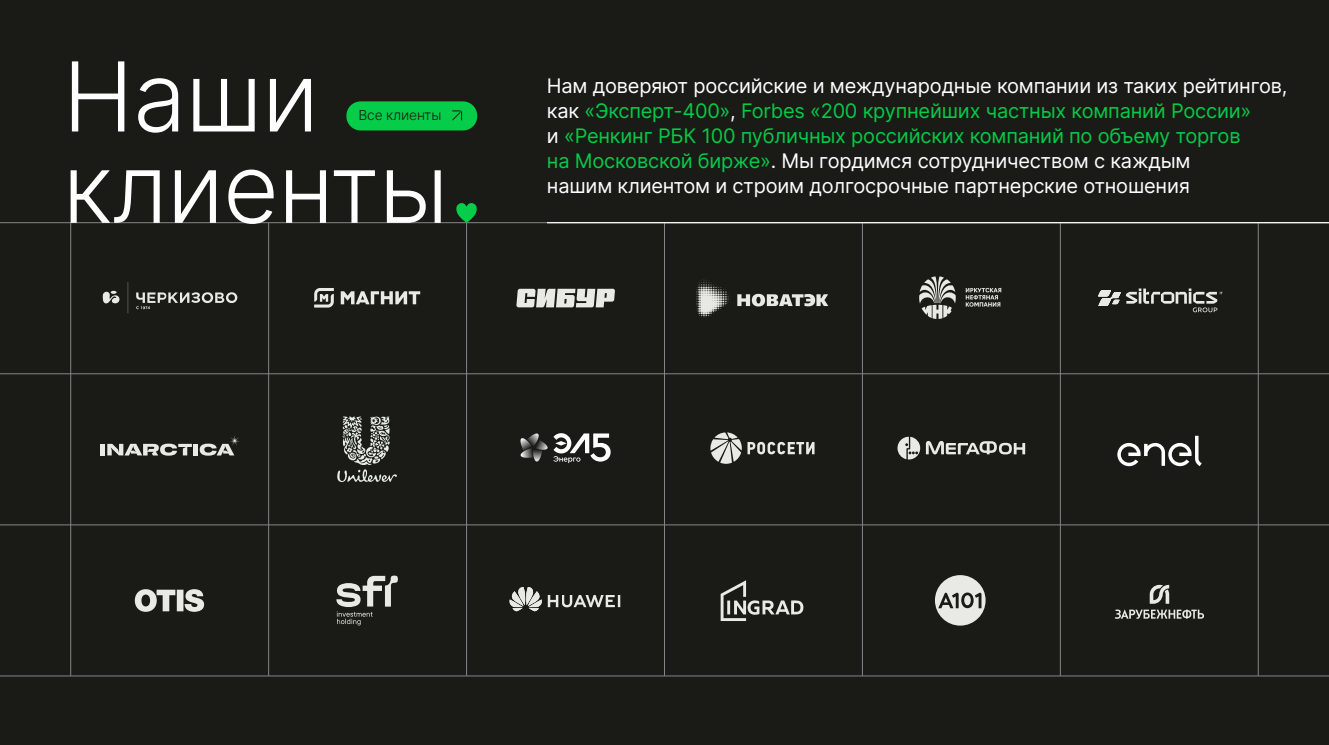
<style>
.page{position:relative;width:1329px;height:745px;background:#fff}
.page>*{position:absolute;margin:0;border:0;box-sizing:border-box;transform-origin:0 0}
.t1{font:300 96.25px/91.2px "Inter";letter-spacing:-.01em;color:#fff}
.t2{font:20px/25px "Inter";letter-spacing:-.01em;color:#fff}
.t3{font:300 13.75px "Inter";letter-spacing:-.01em;color:#1a1b16}
.s1{color:#05cc49}
</style>
<div class="page">
<div style="left:0;top:0;width:1329px;height:744px;background:#1a1b16"></div>
<hr style="left:0;top:222px;width:1329px;height:1px;background:#858585">
<hr style="left:0;top:675px;width:1329px;height:1px;background:#858585">
<hr style="left:0;top:524px;width:1329px;height:1px;background:#858585">
<hr style="left:0;top:373px;width:1329px;height:1px;background:#858585">
<svg style="left:516px;top:288px;width:99px;height:19px;background:#b7b8b3"></svg>
<svg style="left:314px;top:288px;width:106px;height:19px"></svg>
<svg style="left:897px;top:436px;width:128px;height:23px"></svg>
<svg style="left:696px;top:279px;width:132px;height:38px"></svg>
<svg style="left:1117px;top:435px;width:84px;height:31px"></svg>
<hr style="left:101px;top:443px;width:4px;height:12px;background:#e9eae5">
<hr style="left:194px;top:443px;width:4px;height:12px;background:#e9eae5">
<svg style="left:107px;top:443px;width:85px;height:12px"></svg>
<svg style="left:200px;top:435px;width:40px;height:20px"></svg>
<svg style="left:103px;top:282px;width:134px;height:31px"></svg>
<svg style="left:1115px;top:584px;width:89px;height:34px"></svg>
<svg style="left:710px;top:432px;width:104px;height:31px"></svg>
<svg style="left:520px;top:433px;width:91px;height:29px"></svg>
<svg style="left:1098px;top:288px;width:124px;height:24px"></svg>
<svg style="left:548px;top:595px;width:72px;height:12px"></svg>
<svg style="left:509px;top:587px;width:33px;height:24px"></svg>
<svg style="left:336px;top:575px;width:62px;height:50px"></svg>
<svg style="left:919px;top:276px;width:82px;height:43px"></svg>
<svg style="left:135px;top:589px;width:69px;height:22px"></svg>
<svg style="left:721px;top:580px;width:82px;height:40px"></svg>
<svg style="left:935px;top:575px;width:50px;height:50px"></svg>
<hr style="left:70px;top:222px;width:1px;height:453px;background:#858585">
<hr style="left:268px;top:222px;width:1px;height:453px;background:#858585">
<hr style="left:466px;top:222px;width:1px;height:453px;background:#858585">
<hr style="left:664px;top:222px;width:1px;height:453px;background:#858585">
<hr style="left:862px;top:222px;width:1px;height:453px;background:#858585">
<hr style="left:1258px;top:222px;width:1px;height:453px;background:#858585">
<hr style="left:1060px;top:222px;width:1px;height:453px;background:#858585">
<svg style="left:455px;top:203px;width:23px;height:20px"></svg>
<hr style="left:547px;top:222px;width:782px;height:1px;background:#fff">
<div style="left:346px;top:101px;width:131px;height:29px;background:#05cc49;border-radius:14px"></div>
<svg style="left:452px;top:110px;width:11px;height:11px"></svg>
<svg style="left:337px;top:416px;width:60px;height:65px"></svg>
<h1 class="t1" style="left:63px;top:50px;width:388px">Наши клиенты</h1>
<p class="t3" style="left:358px;top:106px;width:85px">Все клиенты</p>
<p class="t2" style="left:547px;top:73px;width:742px">Нам доверяют российские и международные компании из таких рейтингов, как <span class="s1">«Эксперт-400»</span>, <span class="s1">Forbes «200 крупнейших частных компаний России»<br></span>и <span class="s1">«Ренкинг РБК 100 публичных российских компаний по объему торгов<br>на Московской бирже»</span>. Мы гордимся сотрудничеством с каждым<br>нашим клиентом и строим долгосрочные партнерские отношения</p>
</div>
